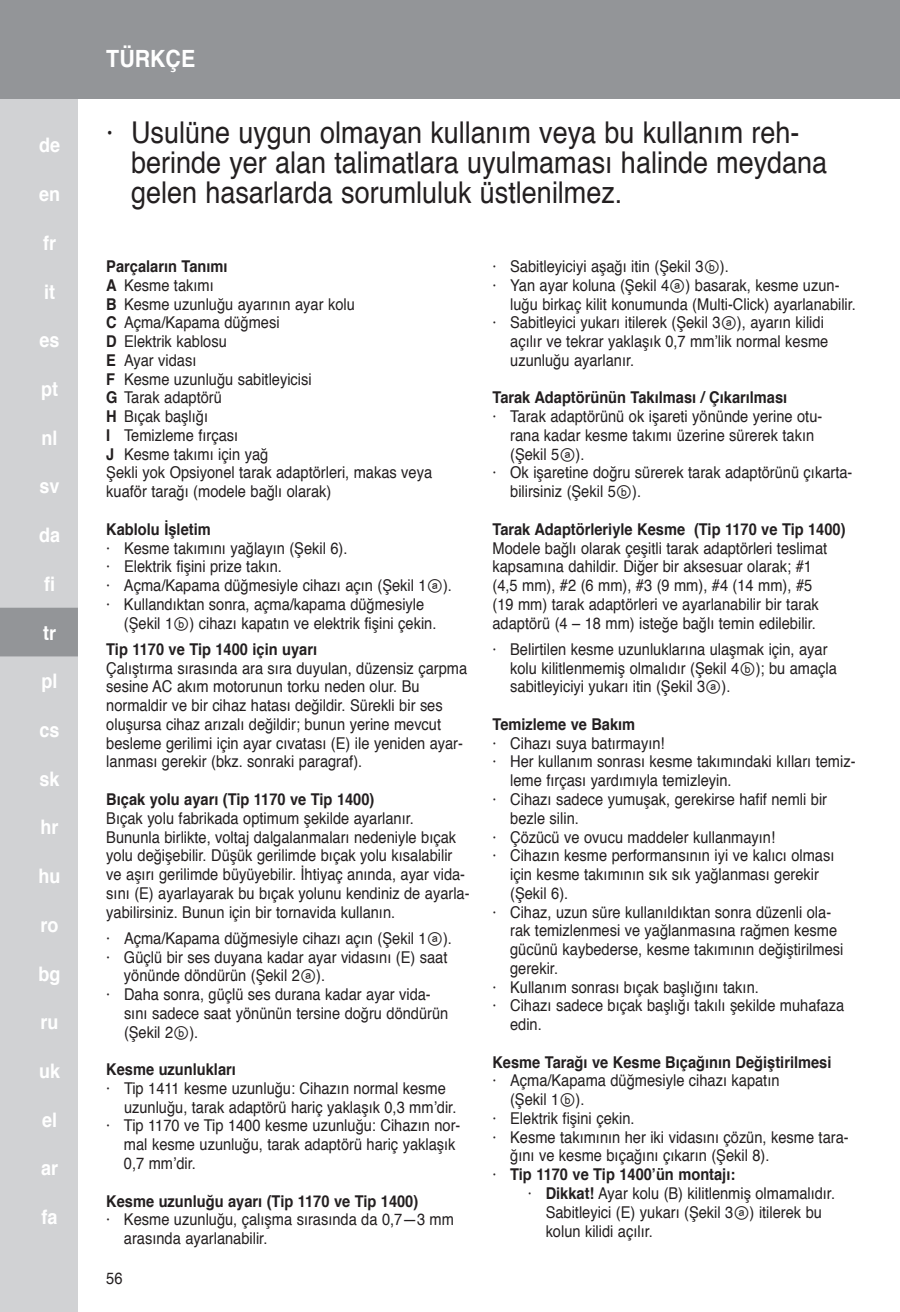
<style>
.page{position:relative;width:900px;height:1312px;background:#fff}
.page>*{position:absolute;margin:0;border:0;box-sizing:border-box;transform-origin:0 0}
.t1{font:30px/30px "Helvetica";color:#231f20;scale:.9 1}
.t2{font:700 23.75px "Helvetica";color:#fff;scale:.9 1}
.t3{font:700 20px "Helvetica";color:#fff;scale:.9 1}
.t4{font:16.25px/18.8px "Helvetica";color:#231f20;scale:.9 1}
.t5{font:700 16.25px "Helvetica";color:#231f20;scale:.9 1}
.s1{font-weight:700}
.s2{font-family:"Arial Unicode MS"}
.s3{font-weight:400}
</style>
<div class="page">
<div style="left:0;top:0;width:78px;height:1311px;background:#d1d2d4"></div>
<div style="left:0;top:0;width:900px;height:99px;background:#939598"></div>
<div style="left:0;top:607px;width:78px;height:49px;background:#939598"></div>
<p class="t3" style="left:39px;top:129px;width:25px">de</p>
<p class="t3" style="left:39px;top:178px;width:25px">en</p>
<p class="t3" style="left:43px;top:226px;width:16px">fr</p>
<p class="t3" style="left:44px;top:275px;width:14px">it</p>
<p class="t3" style="left:40px;top:324px;width:24px">es</p>
<p class="t3" style="left:41px;top:373px;width:20px">pt</p>
<p class="t3" style="left:42px;top:421px;width:19px">nl</p>
<p class="t3" style="left:40px;top:470px;width:24px">sv</p>
<p class="t3" style="left:39px;top:519px;width:25px">da</p>
<p class="t3" style="left:44px;top:567px;width:14px">fi</p>
<p class="t3" style="left:43px;top:616px;width:16px">tr</p>
<p class="t3" style="left:42px;top:665px;width:19px">pl</p>
<p class="t3" style="left:40px;top:713px;width:24px">cs</p>
<p class="t3" style="left:40px;top:762px;width:24px">sk</p>
<p class="t3" style="left:41px;top:811px;width:22px">hr</p>
<p class="t3" style="left:39px;top:859px;width:26px">hu</p>
<p class="t3" style="left:41px;top:908px;width:22px">ro</p>
<p class="t3" style="left:39px;top:957px;width:26px">bg</p>
<p class="t3" style="left:41px;top:1005px;width:22px">ru</p>
<p class="t3" style="left:39px;top:1054px;width:25px">uk</p>
<p class="t3" style="left:42px;top:1103px;width:18px">el</p>
<p class="t3" style="left:41px;top:1151px;width:20px">ar</p>
<p class="t3" style="left:42px;top:1200px;width:19px">fa</p>
<h2 class="t2" style="left:106px;top:40px;width:100px">TÜRKÇE</h2>
<h1 class="t1" style="left:131px;top:118px;width:775px;text-indent:-25px">· Usulüne uygun olmayan kullanım veya bu kullanım reh&shy;berinde yer alan talimatlara uyulmaması halinde meydana gelen hasarlarda sorumluluk üstlenilmez.</h1>
<p class="t4" style="left:106px;top:257px;width:364px"><span class="s1">Parçaların Tanımı<br>A</span> Kesme takımı<br><span class="s1">B</span> Kesme uzunluğu ayarının ayar kolu<br><span class="s1">C</span> Açma/Kapama düğmesi<br><span class="s1">D</span> Elektrik kablosu<br><span class="s1">E</span> Ayar vidası<br><span class="s1">F</span> Kesme uzunluğu sabitleyicisi<br><span class="s1">G</span> Tarak adaptörü<br><span class="s1">H</span> Bıçak başlığı<br><span class="s1">I</span> Temizleme fırçası<br><span class="s1">J</span> Kesme takımı için yağ<br>Şekli yok Opsiyonel tarak adaptörleri, makas veya kuaför tarağı (modele bağlı olarak)</p>
<p class="t5" style="left:106px;top:516px;width:118px">Kablolu İşletim</p>
<p class="t4" style="left:106px;top:539px;width:386px">· Kesme takımını yağlayın (Şekil 6).<br>· Elektrik fişini prize takın.<br>· Açma/Kapama düğmesiyle cihazı açın (Şekil 1<span class="s2">ⓐ</span>). · Kullandıktan sonra, açma/kapama düğmesiyle</p>
<p class="t4" style="left:106px;top:610px;width:368px;line-height:26.2px;text-indent:18px">(Şekil 1<span class="s2">ⓑ</span>) cihazı kapatın ve elektrik fişini çekin.<br><span class="s1">Tip 1170 ve Tip 1400 için uyarı</span></p>
<p class="t4" style="left:106px;top:659px;width:402px">Çalıştırma sırasında ara sıra duyulan, düzensiz çarpma sesine AC akım motorunun torku neden olur. Bu normaldir ve bir cihaz hatası değildir. Sürekli bir ses oluşursa cihaz arızalı değildir; bunun yerine mevcut besleme gerilimi için ayar cıvatası (E) ile yeniden ayar&shy;lanması gerekir (bkz. sonraki paragraf).</p>
<p class="t5" style="left:106px;top:786px;width:299px">Bıçak yolu ayarı (Tip 1170 ve Tip 1400)</p>
<p class="t4" style="left:106px;top:809px;width:405px">Bıçak yolu fabrikada optimum şekilde ayarlanır.<br>Bununla birlikte, voltaj dalgalanmaları nedeniyle bıçak yolu değişebilir. Düşük gerilimde bıçak yolu kısalabilir ve aşırı gerilimde büyüyebilir. İhtiyaç anında, ayar vida&shy;sını (E) ayarlayarak bu bıçak yolunu kendiniz de ayarla&shy;yabilirsiniz. Bunun için bir tornavida kullanın.</p>
<p class="t4" style="left:106px;top:929px;width:386px">· Açma/Kapama düğmesiyle cihazı açın (Şekil 1<span class="s2">ⓐ</span>).</p>
<p class="t4" style="left:106px;top:947px;width:381px">· Güçlü bir ses duyana kadar ayar vidasını (E) saat</p>
<p class="t4" style="left:124px;top:966px;width:225px">yönünde döndürün (Şekil 2<span class="s2">ⓐ</span>).</p>
<p class="t4" style="left:106px;top:985px;width:362px">· Daha sonra, güçlü ses durana kadar ayar vida-</p>
<p class="t4" style="left:124px;top:1004px;width:362px">sını sadece saat yönünün tersine doğru döndürün</p>
<p class="t4" style="left:124px;top:1022px;width:84px">(Şekil 2<span class="s2">ⓑ</span>).</p>
<p class="t5" style="left:106px;top:1056px;width:146px">Kesme uzunlukları</p>
<p class="t4" style="left:106px;top:1079px;width:379px">· Tip 1411 kesme uzunluğu: Cihazın normal kesme</p>
<p class="t4" style="left:124px;top:1097px;width:371px">uzunluğu, tarak adaptörü hariç yaklaşık 0,3 mm’dir.</p>
<p class="t4" style="left:106px;top:1116px;width:395px">· Tip 1170 ve Tip 1400 kesme uzunluğu: Cihazın nor-</p>
<p class="t4" style="left:124px;top:1135px;width:370px">mal kesme uzunluğu, tarak adaptörü hariç yaklaşık</p>
<p class="t4" style="left:124px;top:1154px;width:81px">0,7 mm’dir.</p>
<p class="t5" style="left:106px;top:1187px;width:348px">Kesme uzunluğu ayarı (Tip 1170 ve Tip 1400)</p>
<p class="t4" style="left:124px;top:1210px;width:368px;text-indent:-18px">· Kesme uzunluğu, çalışma sırasında da 0,7—3 mm arasında ayarlanabilir.</p>
<p class="t4" style="left:106px;top:1268px;width:20px">56</p>
<p class="t4" style="left:492px;top:257px;width:264px">· Sabitleyiciyi aşağı itin (Şekil 3<span class="s2">ⓑ</span>).</p>
<p class="t4" style="left:493px;top:276px;width:387px">· Yan ayar koluna (Şekil 4<span class="s2">ⓐ</span>) basarak, kesme uzun-</p>
<p class="t4" style="left:510px;top:295px;width:386px">luğu birkaç kilit konumunda (Multi-Click) ayarlanabilir.</p>
<p class="t4" style="left:493px;top:314px;width:370px">· Sabitleyici yukarı itilerek (Şekil 3<span class="s2">ⓐ</span>), ayarın kilidi</p>
<p class="t4" style="left:510px;top:332px;width:355px">açılır ve tekrar yaklaşık 0,7 mm’lik normal kesme</p>
<p class="t4" style="left:510px;top:351px;width:139px">uzunluğu ayarlanır.</p>
<p class="t5" style="left:493px;top:384px;width:329px">Tarak Adaptörünün Takılması / Çıkarılması</p>
<p class="t4" style="left:493px;top:407px;width:368px">· Tarak adaptörünü ok işareti yönünde yerine otu-</p>
<p class="t4" style="left:510px;top:426px;width:339px">rana kadar kesme takımı üzerine sürerek takın</p>
<p class="t4" style="left:510px;top:445px;width:84px">(Şekil 5<span class="s2">ⓐ</span>).</p>
<p class="t4" style="left:493px;top:464px;width:401px">· Ok işaretine doğru sürerek tarak adaptörünü çıkarta-</p>
<p class="t4" style="left:510px;top:482px;width:147px">bilirsiniz (Şekil 5<span class="s2">ⓑ</span>).</p>
<p class="t5" style="left:493px;top:516px;width:394px">Tarak Adaptörleriyle Kesme (Tip 1170 ve Tip 1400)</p>
<p class="t4" style="left:493px;top:539px;width:374px">Modele bağlı olarak çeşitli tarak adaptörleri teslimat kapsamına dahildir. Diğer bir aksesuar olarak; #1 (4,5 mm), #2 (6 mm), #3 (9 mm), #4 (14 mm), #5 (19 mm) tarak adaptörleri ve ayarlanabilir bir tarak adaptörü (4 – 18 mm) isteğe bağlı temin edilebilir.</p>
<p class="t4" style="left:510px;top:640px;width:365px;text-indent:-18px">· Belirtilen kesme uzunluklarına ulaşmak için, ayar kolu kilitlenmemiş olmalıdır (Şekil 4<span class="s2">ⓑ</span>); bu amaçla sabitleyiciyi yukarı itin (Şekil 3<span class="s2">ⓐ</span>).</p>
<p class="t5" style="left:493px;top:711px;width:160px">Temizleme ve Bakım</p>
<p class="t4" style="left:493px;top:734px;width:193px">· Cihazı suya batırmayın!</p>
<p class="t4" style="left:493px;top:752px;width:405px">· Her kullanım sonrası kesme takımındaki kılları temiz-</p>
<p class="t4" style="left:510px;top:771px;width:248px">leme fırçası yardımıyla temizleyin.</p>
<p class="t4" style="left:492px;top:790px;width:373px">· Cihazı sadece yumuşak, gerekirse hafif nemli bir</p>
<p class="t4" style="left:510px;top:809px;width:78px">bezle silin.</p>
<p class="t4" style="left:492px;top:827px;width:316px">· Çözücü ve ovucu maddeler kullanmayın!</p>
<p class="t4" style="left:492px;top:846px;width:381px">· Cihazın kesme performansının iyi ve kalıcı olması</p>
<p class="t4" style="left:510px;top:865px;width:345px">için kesme takımının sık sık yağlanması gerekir</p>
<p class="t4" style="left:510px;top:884px;width:66px">(Şekil 6).</p>
<p class="t4" style="left:492px;top:902px;width:378px">· Cihaz, uzun süre kullanıldıktan sonra düzenli ola-</p>
<p class="t4" style="left:510px;top:921px;width:365px">rak temizlenmesi ve yağlanmasına rağmen kesme</p>
<p class="t4" style="left:510px;top:940px;width:372px">gücünü kaybederse, kesme takımının değiştirilmesi</p>
<p class="t4" style="left:510px;top:959px;width:55px">gerekir.</p>
<p class="t4" style="left:492px;top:977px;width:298px">· Kullanım sonrası bıçak başlığını takın.</p>
<p class="t4" style="left:492px;top:996px;width:392px">· Cihazı sadece bıçak başlığı takılı şekilde muhafaza</p>
<p class="t4" style="left:510px;top:1015px;width:37px">edin.</p>
<p class="t5" style="left:492px;top:1048px;width:378px">Kesme Tarağı ve Kesme Bıçağının Değiştirilmesi</p>
<p class="t4" style="left:492px;top:1071px;width:321px">· Açma/Kapama düğmesiyle cihazı kapatın</p>
<p class="t4" style="left:510px;top:1090px;width:84px">(Şekil 1<span class="s2">ⓑ</span>).</p>
<p class="t4" style="left:493px;top:1109px;width:159px">· Elektrik fişini çekin.</p>
<p class="t4" style="left:493px;top:1127px;width:397px">· Kesme takımının her iki vidasını çözün, kesme tara-</p>
<p class="t4" style="left:510px;top:1146px;width:290px">ğını ve kesme bıçağını çıkarın (Şekil 8).</p>
<p class="t5" style="left:492px;top:1161px;width:271px"><span class="s3">·</span> Tip 1170 ve Tip 1400’ün montajı:</p>
<p class="t4" style="left:528px;top:1184px;width:343px">· <span class="s1">Dikkat!</span> Ayar kolu (B) kilitlenmiş olmamalıdır.</p>
<p class="t4" style="left:546px;top:1202px;width:309px">Sabitleyici (E) yukarı (Şekil 3<span class="s2">ⓐ</span>) itilerek bu</p>
<p class="t4" style="left:546px;top:1221px;width:121px">kolun kilidi açılır.</p>
</div>
